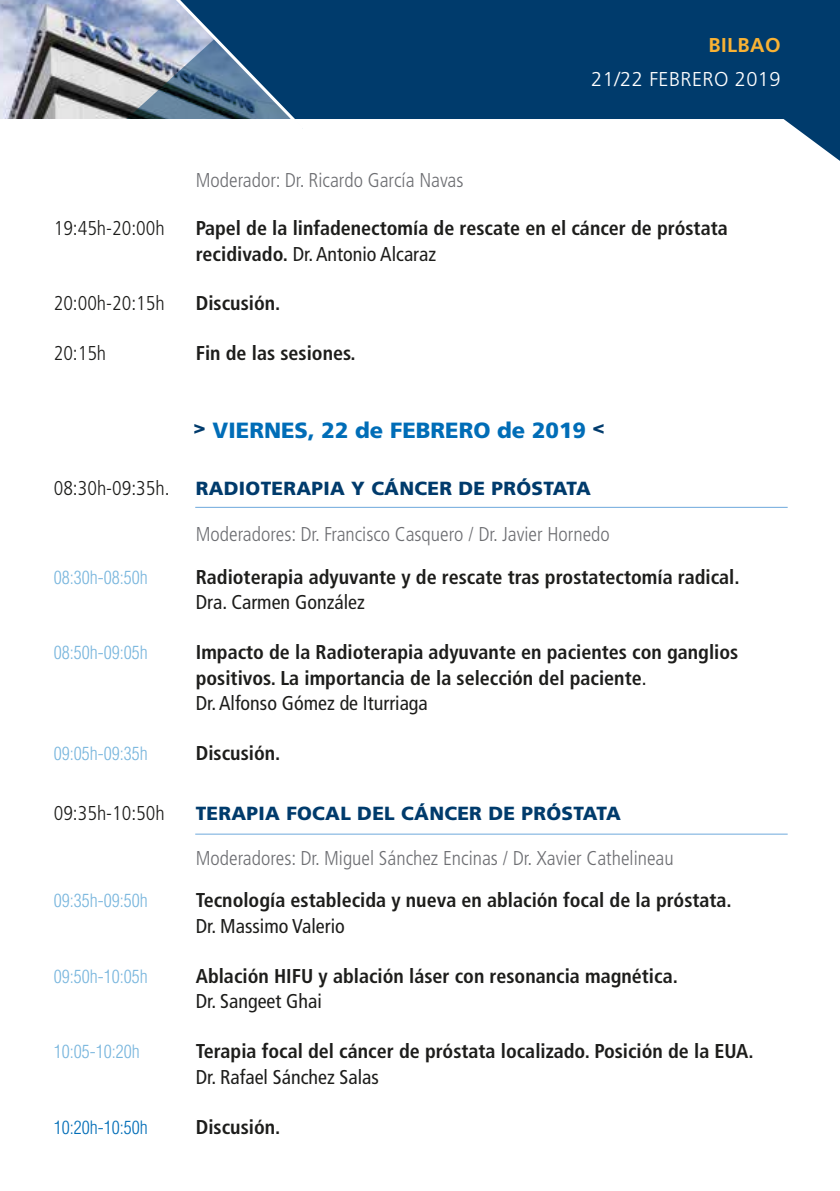
<style>
.page{position:relative;width:840px;height:1191px;background:#fff}
.page>*{position:absolute;margin:0;border:0;box-sizing:border-box;transform-origin:0 0}
.t1{font:900 22px "Frutiger";color:#006db7}
.t2{font:700 condensed 20px/25.6px "Frutiger LT Std";color:#1d1d1b}
.t3{font:300 condensed 20px "Frutiger LT Std";color:#6d6e72}
.t4{font:condensed 20px "Frutiger LT Std";color:#1d1d1b}
.t5{font:300 condensed 20px "Frutiger LT Std";color:#1d1d1b}
.t6{font:300 20px "Frutiger LT Std";letter-spacing:.02em;color:#fff}
.t7{font:700 20px "Frutiger";letter-spacing:.02em;color:#f9b234}
.t8{font:900 19px "Frutiger";letter-spacing:.015em;color:#003b6c}
.t9{font:300 condensed 18px "Helvetica LT Std";color:rgb(30 133 199/.6)}
.t10{font:300 condensed 18px "Helvetica LT Std";color:#006db7}
.s1{font-weight:400}
</style>
<div class="page">
<img style="left:0;top:0;width:126px;height:119px">
<svg style="left:306px;top:0;width:533px;height:160px;fill:#003b6c"></svg>
<svg style="left:126px;top:0;width:180px;height:129px;background:#5c7b99"></svg>
<hr style="left:195px;top:507px;width:592px;height:1px;background:#6ea9dc">
<hr style="left:195px;top:833px;width:592px;height:1px;background:#6ea9dc">
<p class="t3" style="left:196px;top:169px;width:269px">Moderador: Dr. Ricardo García Navas</p>
<p class="t7" style="left:708px;top:33px;width:73px">BILBAO</p>
<p class="t6" style="left:591px;top:68px;width:191px">21/22 FEBRERO 2019</p>
<p class="t5" style="left:54px;top:217px;width:112px">19:45h-20:00h</p>
<p class="t2" style="left:196px;top:215px;width:533px">Papel de la linfadenectomía de rescate en el cáncer de próstata recidivado. <span class="s1">Dr. Antonio Alcaraz</span></p>
<p class="t5" style="left:54px;top:292px;width:112px">20:00h-20:15h</p>
<p class="t2" style="left:196px;top:290px;width:86px">Discusión.</p>
<p class="t5" style="left:54px;top:341px;width:54px">20:15h</p>
<p class="t2" style="left:196px;top:340px;width:161px">Fin de las sesiones.</p>
<p class="t1" style="left:194px;top:417px;width:412px"><sup>&gt;</sup> VIERNES, 22 de FEBRERO de 2019 <sup>&lt;</sup></p>
<p class="t5" style="left:54px;top:477px;width:117px">08:30h-09:35h.</p>
<p class="t8" style="left:196px;top:477px;width:396px">RADIOTERAPIA Y CÁNCER DE PRÓSTATA</p>
<p class="t3" style="left:196px;top:523px;width:415px">Moderadores: Dr. Francisco Casquero / Dr. Javier Hornedo</p>
<p class="t9" style="left:54px;top:566px;width:95px">08:30h-08:50h</p>
<p class="t2" style="left:196px;top:564px;width:545px">Radioterapia adyuvante y de rescate tras prostatectomía radical.</p>
<p class="t4" style="left:196px;top:590px;width:170px">Dra. Carmen González</p>
<p class="t9" style="left:54px;top:641px;width:95px">08:50h-09:05h</p>
<p class="t2" style="left:196px;top:639px;width:543px">Impacto de la Radioterapia adyuvante en pacientes con ganglios positivos. La importancia de la selección del paciente<span class="s1">.<br>Dr. Alfonso Gómez de Iturriaga</span></p>
<p class="t9" style="left:54px;top:742px;width:95px">09:05h-09:35h</p>
<p class="t2" style="left:196px;top:740px;width:86px">Discusión.</p>
<p class="t5" style="left:54px;top:801px;width:112px">09:35h-10:50h</p>
<p class="t8" style="left:196px;top:801px;width:426px">TERAPIA FOCAL DEL CÁNCER DE PRÓSTATA</p>
<p class="t3" style="left:196px;top:847px;width:479px">Moderadores: Dr. Miguel Sánchez Encinas / Dr. Xavier Cathelineau</p>
<p class="t9" style="left:54px;top:889px;width:95px">09:35h-09:50h</p>
<p class="t2" style="left:196px;top:887px;width:537px">Tecnología establecida y nueva en ablación focal de la próstata.</p>
<p class="t4" style="left:196px;top:914px;width:150px">Dr. Massimo Valerio</p>
<p class="t9" style="left:54px;top:965px;width:95px">09:50h-10:05h</p>
<p class="t2" style="left:196px;top:963px;width:483px">Ablación HIFU y ablación láser con resonancia magnética.</p>
<p class="t4" style="left:196px;top:990px;width:127px">Dr. Sangeet Ghai</p>
<p class="t9" style="left:54px;top:1040px;width:87px">10:05-10:20h</p>
<p class="t2" style="left:196px;top:1038px;width:559px">Terapia focal del cáncer de próstata localizado. Posición de la EUA.</p>
<p class="t4" style="left:196px;top:1065px;width:184px">Dr. Rafael Sánchez Salas</p>
<p class="t10" style="left:54px;top:1116px;width:95px">10:20h-10:50h</p>
<p class="t2" style="left:196px;top:1114px;width:86px">Discusión.</p>
</div>
